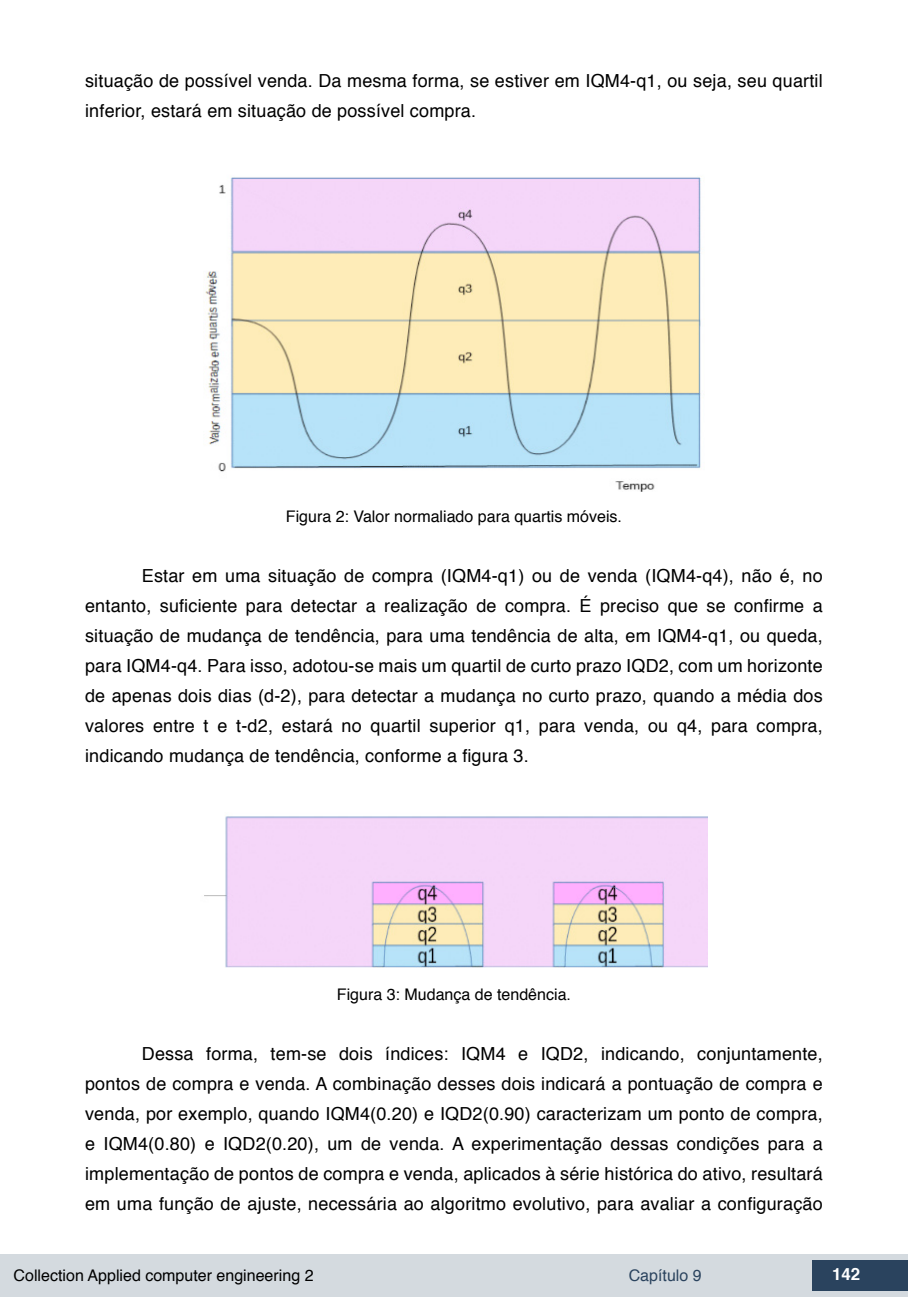
<style>
.page{position:relative;width:908px;height:1304px;background:#fff}
.page>*{position:absolute;margin:0;border:0;box-sizing:border-box;transform-origin:0 0}
.txt{font:18px/30px "Helvetica";letter-spacing:.01em;color:#000;text-align:justify}
.t1{font:700 16.8px "Helvetica";color:#fff}
.imagens_graf_tab{font:16px "Helvetica";color:#000}
.t2{font:16px "Helvetica";color:#2a435e}
</style>
<div class="page">
<div style="left:0;top:1254px;width:906px;height:43px;background:#d4dadf"></div>
<div style="left:812px;top:1261px;width:95px;height:30px;background:#2a435e"></div>
<img style="left:205px;top:177px;width:496px;height:315px">
<img style="left:204px;top:816px;width:503px;height:152px">
<p class="txt" style="left:85px;top:66px;width:738px">situação de possível venda. Da mesma forma, se estiver em IQM4-q1, ou seja, seu quartil inferior, estará em situação de possível compra.</p>
<p class="imagens_graf_tab" style="left:286px;top:504px;width:337px">Figura 2: Valor normaliado para quartis móveis.</p>
<p class="txt" style="left:85px;top:561px;width:738px;text-indent:57px">Estar em uma situação de compra (IQM4-q1) ou de venda (IQM4-q4), não é, no entanto, suficiente para detectar a realização de compra. É preciso que se confirme a situação de mudança de tendência, para uma tendência de alta, em IQM4-q1, ou queda, para IQM4-q4. Para isso, adotou-se mais um quartil de curto prazo IQD2, com um horizonte de apenas dois dias (d-2), para detectar a mudança no curto prazo, quando a média dos valores entre t e t-d2, estará no quartil superior q1, para venda, ou q4, para compra, indicando mudança de tendência, conforme a figura 3.</p>
<p class="imagens_graf_tab" style="left:337px;top:982px;width:235px">Figura 3: Mudança de tendência.</p>
<p class="txt" style="left:85px;top:1039px;width:738px;text-indent:57px">Dessa forma, tem-se dois índices: IQM4 e IQD2, indicando, conjuntamente, pontos de compra e venda. A combinação desses dois indicará a pontuação de compra e venda, por exemplo, quando IQM4(0.20) e IQD2(0.90) caracterizam um ponto de compra, e IQM4(0.80) e IQD2(0.20), um de venda. A experimentação dessas condições para a implementação de pontos de compra e venda, aplicados à série histórica do ativo, resultará em uma função de ajuste, necessária ao algoritmo evolutivo, para avaliar a configuração</p>
<p class="imagens_graf_tab" style="left:14px;top:1263px;width:301px">Collection Applied computer engineering 2</p>
<p class="t2" style="left:628px;top:1263px;width:74px">Capítulo 9</p>
<p class="t1" style="left:831px;top:1261px;width:30px">142</p>
</div>
